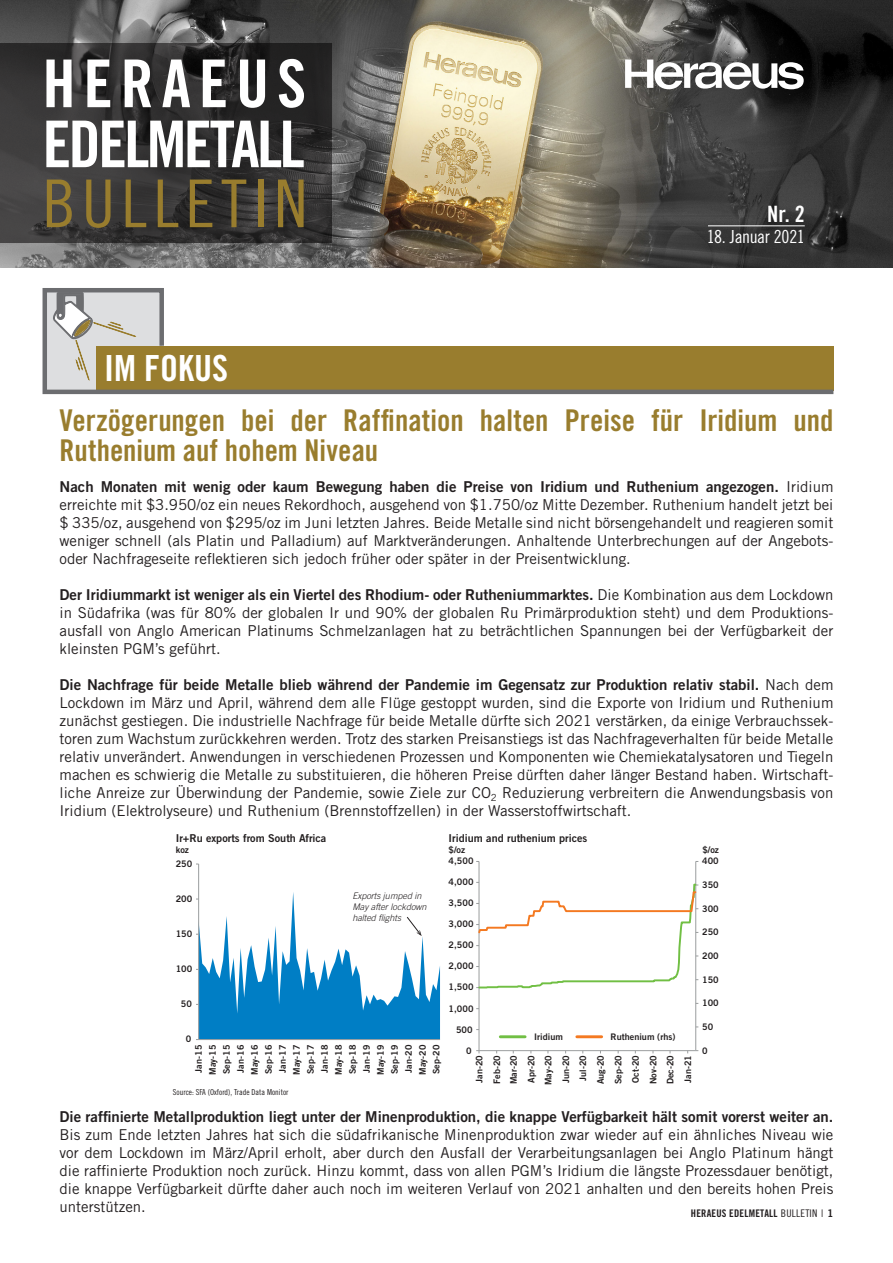
<style>
.page{position:relative;width:893px;height:1263px;background:#fff}
.page>*{position:absolute;margin:0;border:0;box-sizing:border-box;transform-origin:0 0}
.t1{font:66px "Trade Gothic LT Std Cn 18";letter-spacing:.095em;color:#997d2e}
.t2{font:66px "Trade Gothic LT Std Bd Cn 20";letter-spacing:.12em;color:#fff}
.t3{font:64.5px "Trade Gothic LT Std Bd Cn 20";letter-spacing:-.04em;color:#fff}
.t4{font:36px "Trade Gothic LT Std Bd Cn 20";color:#fff}
.t5{font:30px/30px "Trade Gothic LT Std Bd Cn 20";color:#997d2e}
.t6{font:22.5px "Trade Gothic LT Std Bd Cn 20";color:#fff}
.t7{font:18px "Trade Gothic LT Std Cn 18";letter-spacing:-.025em;color:#fff}
.t8{font:15px/18px "Trade Gothic LT Std";color:#231f20;text-align:justify}
.t9{font:15px "Trade Gothic LT Std Bd 2";color:#231f20}
.t10{font:10.8px "Trade Gothic LT Std Bd 2";color:#231f20}
.t11{font:10.5px "Trade Gothic LT Std Bd Cn 20";letter-spacing:.02em;color:#231f20}
.t12{font:9px/14px "Trade Gothic LT Std Bd 2";letter-spacing:-.005em;color:#231f20;text-align:justify}
.t13{font:italic 300 9px/10.8px "Trade Gothic LT Std";color:#231f20}
.t14{font:8.25px "Trade Gothic LT Std Cn 18";color:#231f20}
.s1{font-family:"Trade Gothic LT Std"}
.s2{font-family:"Trade Gothic LT Std Cn 18"}
.s3{font-family:"Trade Gothic LT Std";font-weight:300}
.s4{font-family:"Trade Gothic LT Std Bd 2"}
</style>
<div class="page">
<img style="left:0;top:0;width:893px;height:268px">
<svg style="left:625px;top:60px;width:179px;height:29px"></svg>
<hr style="left:708px;top:225px;width:97px;height:1px;background:#fff">
<svg style="left:0;top:44px;width:332px;height:199px"></svg>
<svg style="left:42px;top:288px;width:792px;height:107px"></svg>
<svg style="left:53px;top:292px;width:83px;height:92px"></svg>
<hr style="left:198px;top:864px;width:1px;height:175px;background:#9a9d9e">
<hr style="left:695px;top:861px;width:1px;height:190px;background:#9a9d9e">
<hr style="left:478px;top:861px;width:1px;height:190px;background:#9a9d9e">
<hr style="left:479px;top:1050px;width:217px;height:1px;background:#9a9d9e">
<svg style="left:476px;top:882px;width:222px;height:107px"></svg>
<hr style="left:500px;top:1035px;width:25px;height:3px;background:#71bf44">
<hr style="left:577px;top:1035px;width:25px;height:3px;background:#f47921">
<svg style="left:196px;top:892px;width:244px;height:148px"></svg>
<h1 class="t2" style="left:43px;top:44px;width:265px">HERAEUS</h1>
<h2 class="t3" style="left:43px;top:105px;width:264px">EDELMETALL</h2>
<h1 class="t1" style="left:42px;top:164px;width:266px">BULLETIN</h1>
<h3 class="t4" style="left:104px;top:346px;width:125px">IM FOKUS</h3>
<h3 class="t6" style="left:767px;top:200px;width:39px">Nr. 2</h3>
<p class="t7" style="left:707px;top:226px;width:99px">18. Januar 2021</p>
<h3 class="t5" style="left:60px;top:405px;width:775px">Verzögerungen bei der Raffination halten Preise für Iridium und<br>Ruthenium auf hohem Niveau</h3>
<p class="t9" style="left:60px;top:477px;width:775px">Nach Monaten mit wenig oder kaum Bewegung haben die Preise von Iridium und Ruthenium angezogen. <span class="s1">Iridium</span></p>
<p class="t8" style="left:60px;top:495px;width:775px">erreichte mit $3.950/oz ein neues Rekordhoch, ausgehend von $1.750/oz Mitte Dezember. Ruthenium handelt jetzt bei $ 335/oz, ausgehend von $295/oz im Juni letzten Jahres. Beide Metalle sind nicht börsengehandelt und reagieren somit weniger schnell (als Platin und Palladium) auf Marktveränderungen. Anhaltende Unterbrechungen auf der Angebots&shy;oder Nachfrageseite reflektieren sich jedoch früher oder später in der Preisentwicklung.</p>
<p class="t9" style="left:60px;top:585px;width:775px">Der Iridiummarkt ist weniger als ein Viertel des Rhodium- oder Rutheniummarktes. <span class="s1">Die Kombination aus dem Lockdown</span></p>
<p class="t8" style="left:60px;top:603px;width:775px">in Südafrika (was für 80% der globalen Ir und 90% der globalen Ru Primärproduktion steht) und dem Produktions&shy;ausfall von Anglo American Platinums Schmelzanlagen hat zu beträchtlichen Spannungen bei der Verfügbarkeit der kleinsten PGM’s geführt.</p>
<p class="t9" style="left:60px;top:675px;width:775px">Die Nachfrage für beide Metalle blieb während der Pandemie im Gegensatz zur Produktion relativ stabil. <span class="s1">Nach dem</span></p>
<p class="t8" style="left:60px;top:693px;width:775px">Lockdown im März und April, während dem alle Flüge gestoppt wurden, sind die Exporte von Iridium und Ruthenium zunächst gestiegen. Die industrielle Nachfrage für beide Metalle dürfte sich 2021 verstärken, da einige Verbrauchssek&shy;toren zum Wachstum zurückkehren werden. Trotz des starken Preisanstiegs ist das Nachfrageverhalten für beide Metalle relativ unverändert. Anwendungen in verschiedenen Prozessen und Komponenten wie Chemiekatalysatoren und Tiegeln machen es schwierig die Metalle zu substituieren, die höheren Preise dürften daher länger Bestand haben. Wirtschaft&shy;liche Anreize zur Überwindung der Pandemie, sowie Ziele zur CO<sub>2</sub> Reduzierung verbreitern die Anwendungsbasis von Iridium (Elektrolyseure) und Ruthenium (Brennstoffzellen) in der Wasserstoffwirtschaft.</p>
<p class="t10" style="left:176px;top:832px;width:152px">Ir+Ru exports from South Africa</p>
<p class="t12" style="left:176px;top:842px;width:15px">koz</p>
<p class="t10" style="left:449px;top:832px;width:140px">Iridium and ruthenium prices</p>
<p class="t12" style="left:449px;top:843px;width:18px">$/oz</p>
<p class="t12" style="left:176px;top:856px;width:18px">250</p>
<p class="t12" style="left:449px;top:854px;width:27px">4,500</p>
<p class="t12" style="left:449px;top:875px;width:27px">4,000</p>
<p class="t12" style="left:176px;top:892px;width:18px">200</p>
<p class="t12" style="left:176px;top:927px;width:18px">150</p>
<p class="t13" style="left:352px;top:891px;width:76px">Exports jumped in<br>May after lockdown halted flights</p>
<p class="t12" style="left:449px;top:896px;width:27px">3,500</p>
<p class="t12" style="left:449px;top:917px;width:27px">3,000</p>
<p class="t12" style="left:449px;top:938px;width:27px">2,500</p>
<p class="t12" style="left:176px;top:962px;width:18px">100</p>
<p class="t12" style="left:449px;top:959px;width:27px">2,000</p>
<p class="t12" style="left:449px;top:980px;width:27px">1,500</p>
<p class="t12" style="left:181px;top:997px;width:13px">50</p>
<p class="t12" style="left:449px;top:1001px;width:27px">1,000</p>
<p class="t12" style="left:186px;top:1032px;width:7px">0</p>
<p class="t12" style="left:456px;top:1022px;width:18px">500</p>
<p class="t12" style="left:534px;top:1029px;width:30px">Iridium</p>
<p class="t12" style="left:611px;top:1029px;width:66px">Ruthenium (rhs)</p>
<p class="t12" style="left:192px;top:1075px;width:32px;rotate:-90deg">Jan-15<br>May-15<br>Sep-15<br>Jan-16<br>May-16<br>Sep-16<br>Jan-17<br>May-17<br>Sep-17<br>Jan-18<br>May-18<br>Sep-18<br>Jan-19<br>May-19<br>Sep-19<br>Jan-20<br>May-20<br>Sep-20</p>
<p class="t14" style="left:173px;top:1087px;width:117px">Source: SFA (Oxford), Trade Data Monitor</p>
<p class="t12" style="left:466px;top:1043px;width:7px">0</p>
<p class="t12" style="left:470px;top:1084px;width:30px;line-height:17.7px;rotate:-90deg">Jan-20<br>Feb-20</p>
<p class="t12" style="left:505px;top:1085px;width:32px;line-height:17.4px;text-align:center;rotate:-90deg">Mar-20<br>Apr-20<br>May-20<br>Jun-20<br>Jul-20<br>Aug-20<br>Sep-20<br>Oct-20<br>Nov-20<br>Dec-20<br>Jan-21</p>
<p class="t12" style="left:702px;top:843px;width:18px">$/oz</p>
<p class="t12" style="left:702px;top:854px;width:18px">400</p>
<p class="t12" style="left:702px;top:878px;width:18px">350</p>
<p class="t12" style="left:702px;top:901px;width:18px">300</p>
<p class="t12" style="left:702px;top:925px;width:18px">250</p>
<p class="t12" style="left:702px;top:948px;width:18px">200</p>
<p class="t12" style="left:702px;top:972px;width:18px">150</p>
<p class="t12" style="left:702px;top:996px;width:18px">100</p>
<p class="t12" style="left:702px;top:1019px;width:13px">50</p>
<p class="t12" style="left:702px;top:1043px;width:7px">0</p>
<p class="t9" style="left:60px;top:1107px;width:775px">Die raffinierte Metallproduktion liegt unter der Minenproduktion, die knappe Verfügbarkeit hält somit vorerst weiter an.</p>
<p class="t8" style="left:60px;top:1125px;width:775px">Bis zum Ende letzten Jahres hat sich die südafrikanische Minenproduktion zwar wieder auf ein ähnliches Niveau wie vor dem Lockdown im März/April erholt, aber durch den Ausfall der Verarbeitungsanlagen bei Anglo Platinum hängt die raffinierte Produktion noch zurück. Hinzu kommt, dass von allen PGM’s Iridium die längste Prozessdauer benötigt, die knappe Verfügbarkeit dürfte daher auch noch im weiteren Verlauf von 2021 anhalten und den bereits hohen Preis unterstützen.</p>
<p class="t11" style="left:691px;top:1207px;width:144px">HERAEUS EDELMETALL <span class="s2">BULLETIN</span> <span class="s3">I</span> <span class="s4">1</span></p>
</div>
